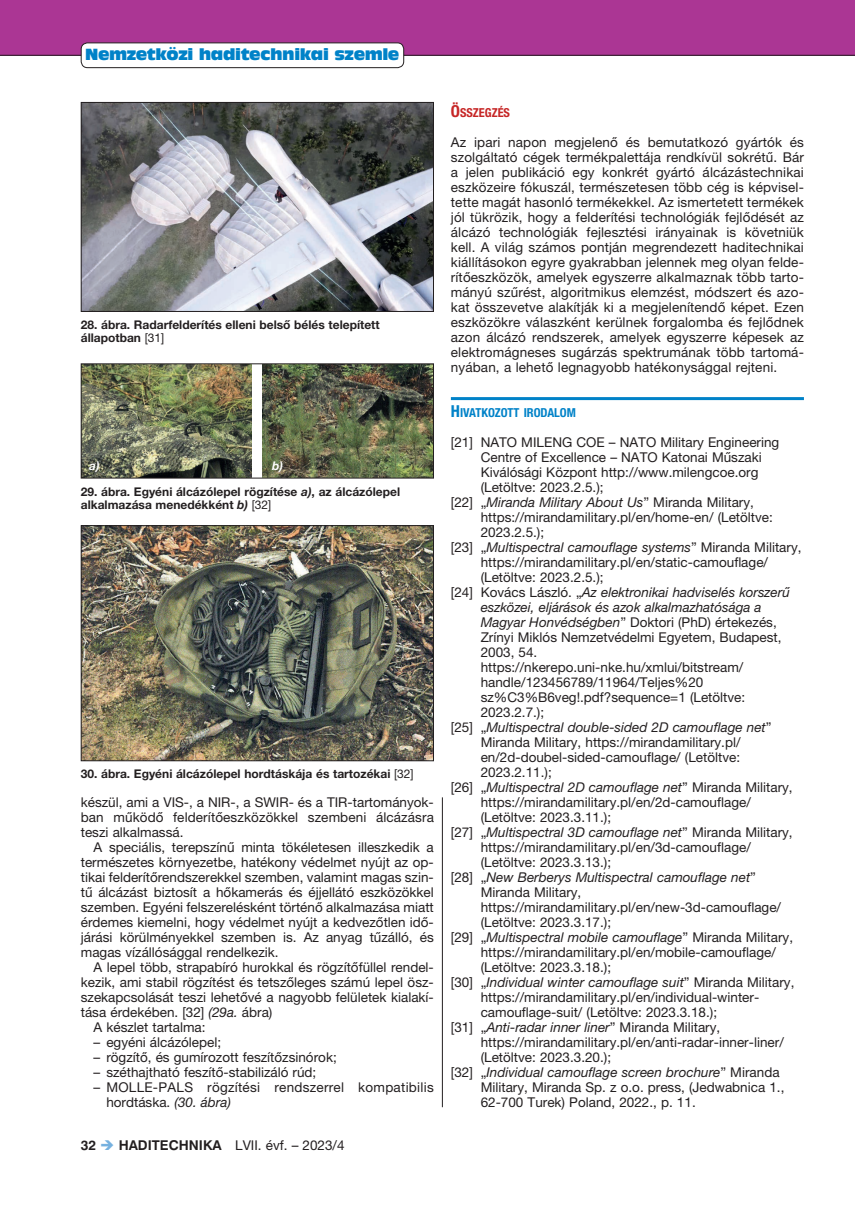
<style>
.page{position:relative;width:855px;height:1212px;background:#fff}
.page>*{position:absolute;margin:0;border:0;box-sizing:border-box;transform-origin:0 0}
.t1{font:15px "Antique Olive Compact";letter-spacing:-.02em;color:#0082c8}
.t2{font:13.5px/15px "Helvetica Neue LT Pro";color:#231f20;text-align:justify}
.t3{font:italic 13.5px "Helvetica Neue LT Pro";color:#231f20}
.t4{font:13.5px/15px "Helvetica Neue LT Pro";letter-spacing:.02em;color:#231f20}
.t5{font:700 condensed 12.3px "Helvetica Neue LT Pro";color:#0082c8}
.t6{font:700 condensed 12.3px "Helvetica Neue LT Pro";color:#c62626}
.t7{font:700 12px/13.5px "Helvetica Neue LT Pro";color:#231f20}
.t8{font:italic 700 12px "Helvetica Neue LT Pro";color:#fff}
.s1{font-weight:400}
.s2{font-style:italic}
.s3{font-family:"Swiss 721 HU Bold"}
.s4{color:#76b1df}
.s5{font-size:16.5px}
.s6{font-style:normal}
</style>
<div class="page">
<div style="left:0;top:0;width:855px;height:55px;background:#ab3694"></div>
<hr style="left:0;top:55px;width:855px;height:1px;background:#231f20">
<div style="left:81px;top:43px;width:323px;height:25px;background:#fff;border-radius:6px"></div>
<div style="left:81px;top:43px;width:323px;height:25px;border:1px solid #231f20;border-radius:6px"></div>
<hr style="left:451px;top:397px;width:353px;height:3px;background:#0082c8">
<img style="left:83px;top:527px;width:349px;height:232px">
<div style="left:81px;top:525px;width:353px;height:236px;border:1px solid #231f20"></div>
<img style="left:83px;top:104px;width:349px;height:206px">
<div style="left:81px;top:102px;width:353px;height:210px;border:1px solid #231f20"></div>
<img style="left:83px;top:365px;width:169px;height:111px">
<img style="left:263px;top:365px;width:169px;height:111px">
<div style="left:81px;top:363px;width:353px;height:115px;border:1px solid #231f20"></div>
<hr style="left:442px;top:797px;width:1px;height:310px;background:#231f20">
<p class="t1" style="left:85px;top:44px;width:316px">Nemzetközi haditechnikai szemle</p>
<p class="t7" style="left:81px;top:318px;width:300px">28. ábra. Radarfelderítés elleni belső bélés telepített állapotban <span class="s1">[31]</span></p>
<p class="t8" style="left:89px;top:458px;width:12px">a)</p>
<p class="t8" style="left:272px;top:458px;width:12px">b)</p>
<p class="t7" style="left:81px;top:484px;width:321px">29. ábra. Egyéni álcázólepel rögzítése <span class="s2">a)</span>, az álcázólepel alkalmazása menedékként <span class="s2">b)</span> <span class="s1">[32]</span></p>
<p class="t7" style="left:81px;top:767px;width:334px">30. ábra. Egyéni álcázólepel hordtáskája és tartozékai <span class="s1">[32]</span></p>
<p class="t2" style="left:81px;top:795px;width:355px">készül, ami a VIS-, a NIR-, a SWIR- és a TIR-tartományok&shy;ban működő felderítőeszközökkel szembeni álcázásra teszi alkalmassá.</p>
<p class="t2" style="left:81px;top:840px;width:354px;text-indent:13px">A speciális, terepszínű minta tökéletesen illeszkedik a természetes környezetbe, hatékony védelmet nyújt az op&shy;tikai felderítőrendszerekkel szemben, valamint magas szin&shy;tű álcázást biztosít a hőkamerás és éjjellátó eszközökkel szemben. Egyéni felszerelésként történő alkalmazása miatt érdemes kiemelni, hogy védelmet nyújt a kedvezőtlen idő&shy;járási körülményekkel szemben is. Az anyag tűzálló, és magas vízállósággal rendelkezik.</p>
<p class="t2" style="left:94px;top:960px;width:342px">A lepel több, strapabíró hurokkal és rögzítőfüllel rendel-</p>
<p class="t2" style="left:81px;top:975px;width:354px">kezik, ami stabil rögzítést és tetszőleges számú lepel ös -</p>
<p class="t2" style="left:81px;top:990px;width:354px">szekapcsolását teszi lehetővé a nagyobb felületek kialakí-</p>
<p class="t2" style="left:81px;top:1005px;width:193px">tása érdekében. [32] <span class="s2">(29a.</span> ábra)</p>
<p class="t2" style="left:94px;top:1020px;width:114px">A készlet tartalma:</p>
<p class="t2" style="left:94px;top:1035px;width:129px">– egyéni álcázólepel;</p>
<p class="t2" style="left:94px;top:1050px;width:245px">– rögzítő, és gumírozott feszítőzsinórok;</p>
<p class="t2" style="left:94px;top:1065px;width:224px">– széthajtható feszítő-stabilizáló rúd;</p>
<p class="t4" style="left:106px;top:1080px;width:329px;text-indent:-13px">– MOLLE-PALS rögzítési rendszerrel kompatibilis hordtáska. <span class="s2">(30. ábra)</span></p>
<p class="t2" style="left:81px;top:1137px;width:265px"><span class="s3">32</span> <span class="s4">➔</span> <span class="s3">HADITECHNIKA</span> LVII. évf. – 2023/4</p>
<p class="t6" style="left:451px;top:105px;width:61px"><span class="s5">Ö</span>SSZEGZÉS</p>
<p class="t2" style="left:451px;top:135px;width:354px">Az ipari napon megjelenő és bemutatkozó gyártók és szolgáltató cégek termékpalettája rendkívül sokrétű. Bár a jelen publikáció egy konkrét gyártó álcázástechnikai eszközeire fókuszál, természetesen több cég is képvisel&shy;tette magát hasonló termékekkel. Az ismertetett termékek jól tükrözik, hogy a felderítési technológiák fejlődését az álcázó technológiák fejlesztési irányainak is követniük kell. A világ számos pontján megrendezett haditechnikai kiállításokon egyre gyakrabban jelennek meg olyan felde&shy;rítőeszközök, amelyek egyszerre alkalmaznak több tarto&shy;mányú szűrést, algoritmikus elemzést, módszert és azo&shy;kat összevetve alakítják ki a megjelenítendő képet. Ezen eszközökre válaszként kerülnek forgalomba és fejlődnek azon álcázó rendszerek, amelyek egyszerre képesek az elektromágneses sugárzás spektrumának több tartomá&shy;nyában, a lehető legnagyobb hatékonysággal rejteni.</p>
<p class="t5" style="left:451px;top:405px;width:125px"><span class="s5">H</span>IVATKOZOTT IRODALOM</p>
<p class="t2" style="left:451px;top:435px;width:330px">[21] NATO MILENG COE – NATO Military Engineering</p>
<p class="t2" style="left:480px;top:450px;width:283px">Centre of Excellence – NATO Katonai Műszaki</p>
<p class="t2" style="left:480px;top:465px;width:279px">Kiválósági Központ http://www.milengcoe.org</p>
<p class="t2" style="left:480px;top:480px;width:124px">(Letöltve: 2023.2.5.);</p>
<p class="t2" style="left:451px;top:495px;width:304px">[22] „<span class="s2">Miranda Military About Us</span>” Miranda Military,</p>
<p class="t2" style="left:480px;top:510px;width:294px">https://mirandamilitary.pl/en/home-en/ (Letöltve:</p>
<p class="t2" style="left:480px;top:525px;width:65px">2023.2.5.);</p>
<p class="t3" style="left:451px;top:539px;width:352px"><span class="s6">[23] „</span>Multispectral camouflage systems<span class="s6">” Miranda Military,</span></p>
<p class="t2" style="left:480px;top:555px;width:289px">https://mirandamilitary.pl/en/static-camouflage/</p>
<p class="t2" style="left:480px;top:570px;width:124px">(Letöltve: 2023.2.5.);</p>
<p class="t3" style="left:451px;top:584px;width:340px"><span class="s6">[24] Kovács László. „</span>Az elektronikai hadviselés korszerű</p>
<p class="t3" style="left:480px;top:599px;width:282px">eszközei, eljárások és azok alkalmazhatósága a</p>
<p class="t2" style="left:480px;top:615px;width:298px"><span class="s2">Magyar Honvédségben</span>” Doktori (PhD) értekezés,</p>
<p class="t2" style="left:480px;top:630px;width:302px">Zrínyi Miklós Nemzetvédelmi Egyetem, Budapest,</p>
<p class="t2" style="left:480px;top:645px;width:58px">2003, 54.</p>
<p class="t2" style="left:480px;top:660px;width:264px">https://nkerepo.uni-nke.hu/xmlui/bitstream/</p>
<p class="t2" style="left:480px;top:675px;width:224px">handle/123456789/11964/Teljes%20</p>
<p class="t2" style="left:480px;top:690px;width:266px">sz%C3%B6veg!.pdf?sequence=1 (Letöltve:</p>
<p class="t2" style="left:480px;top:705px;width:65px">2023.2.7.);</p>
<p class="t3" style="left:451px;top:719px;width:322px"><span class="s6">[25] „</span>Multispectral double-sided 2D camouflage net<span class="s6">”</span></p>
<p class="t2" style="left:480px;top:735px;width:261px">Miranda Military, https://mirandamilitary.pl/</p>
<p class="t2" style="left:480px;top:750px;width:261px">en/2d-doubel-sided-camouflage/ (Letöltve:</p>
<p class="t2" style="left:480px;top:765px;width:73px">2023.2.11.);</p>
<p class="t3" style="left:451px;top:779px;width:343px"><span class="s6">[26] „</span>Multispectral 2D camouflage net<span class="s6">” Miranda Military,</span></p>
<p class="t2" style="left:480px;top:795px;width:272px">https://mirandamilitary.pl/en/2d-camouflage/</p>
<p class="t2" style="left:480px;top:810px;width:132px">(Letöltve: 2023.3.11.);</p>
<p class="t3" style="left:451px;top:824px;width:343px"><span class="s6">[27] „</span>Multispectral 3D camouflage net<span class="s6">” Miranda Military,</span></p>
<p class="t2" style="left:480px;top:840px;width:272px">https://mirandamilitary.pl/en/3d-camouflage/</p>
<p class="t2" style="left:480px;top:855px;width:132px">(Letöltve: 2023.3.13.);</p>
<p class="t3" style="left:451px;top:869px;width:307px"><span class="s6">[28] „</span>New Berberys Multispectral camouflage net<span class="s6">”</span></p>
<p class="t2" style="left:480px;top:885px;width:102px">Miranda Military,</p>
<p class="t2" style="left:480px;top:900px;width:302px">https://mirandamilitary.pl/en/new-3d-camouflage/</p>
<p class="t2" style="left:480px;top:915px;width:132px">(Letöltve: 2023.3.17.);</p>
<p class="t3" style="left:451px;top:929px;width:344px"><span class="s6">[29] „</span>Multispectral mobile camouflage<span class="s6">” Miranda Military,</span></p>
<p class="t2" style="left:480px;top:945px;width:297px">https://mirandamilitary.pl/en/mobile-camouflage/</p>
<p class="t2" style="left:480px;top:960px;width:132px">(Letöltve: 2023.3.18.);</p>
<p class="t3" style="left:451px;top:974px;width:345px"><span class="s6">[30] „</span>Individual winter camouflage suit<span class="s6">” Miranda Military,</span></p>
<p class="t2" style="left:480px;top:990px;width:280px">https://mirandamilitary.pl/en/individual-winter-</p>
<p class="t2" style="left:480px;top:1005px;width:238px">camouflage-suit/ (Letöltve: 2023.3.18.);</p>
<p class="t2" style="left:451px;top:1020px;width:271px">[31] „<span class="s2">Anti-radar inner liner</span>” Miranda Military,</p>
<p class="t2" style="left:480px;top:1035px;width:305px">https://mirandamilitary.pl/en/anti-radar-inner-liner/</p>
<p class="t2" style="left:480px;top:1050px;width:132px">(Letöltve: 2023.3.20.);</p>
<p class="t3" style="left:451px;top:1064px;width:330px"><span class="s6">[32] „</span>Individual camouflage screen brochure<span class="s6">” Miranda</span></p>
<p class="t2" style="left:480px;top:1080px;width:305px">Military, Miranda Sp. z o.o. press, (Jedwabnica 1.,</p>
<p class="t2" style="left:480px;top:1094px;width:217px">62-700 Turek) Poland, 2022., p. 11.</p>
</div>
